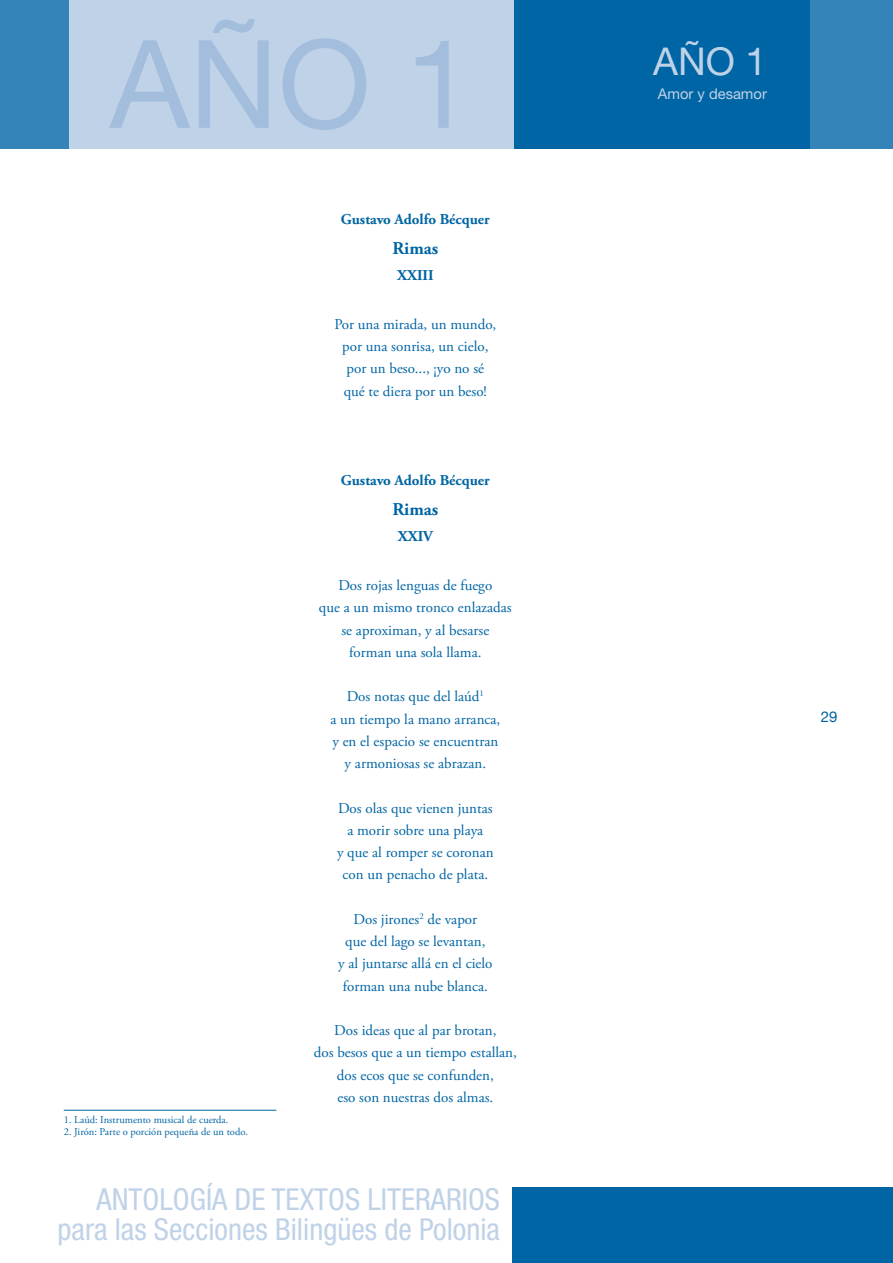
<style>
.page{position:relative;width:893px;height:1263px;background:#fff}
.page>*{position:absolute;margin:0;border:0;box-sizing:border-box;transform-origin:0 0}
.t1{font:122.55px "Helvetica Neue LT Std";color:#a3bddd}
.t2{font:38.4px "Helvetica Neue LT Std";color:#c0d2e8}
.t3{font:condensed 30.3px/29.8px "Helvetica Neue LT Std";color:#c0d2e8;text-align:right}
.t4{font:700 18px "Adobe Garamond Pro";color:#0065a4}
.t5{font:15px/22.2px "Adobe Garamond Pro";color:#0065a4;text-align:center}
.t6{font:700 15px "Adobe Garamond Pro";color:#0065a4}
.t7{font:15px "Helvetica Neue";color:#0065a4}
.t8{font:14.7px "Helvetica Neue LT Std";color:#c0d2e8}
.t9{font:10.5px "Adobe Garamond Pro";color:#0065a4}
</style>
<div class="page">
<div style="left:0;top:0;width:893px;height:149px;background:#3484ba"></div>
<div style="left:514px;top:0;width:296px;height:149px;background:#0065a4"></div>
<div style="left:69px;top:0;width:445px;height:149px;background:#c0d2e8"></div>
<div style="left:512px;top:1188px;width:381px;height:75px;background:#0065a4"></div>
<hr style="left:64px;top:1110px;width:212px;height:1px;background:#0065a4">
<h1 class="t1" style="left:110px;top:11px;width:365px">AÑO 1</h1>
<p class="t6" style="left:341px;top:210px;width:150px">Gustavo Adolfo Bécquer</p>
<p class="t4" style="left:392px;top:237px;width:48px">Rimas</p>
<p class="t6" style="left:397px;top:267px;width:38px">XXIII</p>
<p class="t5" style="left:334px;top:314px;width:164px">Por una mirada, un mundo, por una sonrisa, un cielo, por un beso..., ¡yo no sé qué te diera por un beso!</p>
<p class="t9" style="left:64px;top:1113px;width:166px">1. Laúd: Instrumento musical de cuerda.</p>
<p class="t9" style="left:64px;top:1126px;width:186px">2. Jirón: Parte o porción pequeña de un todo.</p>
<p class="t6" style="left:341px;top:471px;width:150px">Gustavo Adolfo Bécquer</p>
<p class="t4" style="left:392px;top:499px;width:48px">Rimas</p>
<p class="t6" style="left:398px;top:528px;width:37px">XXIV</p>
<p class="t5" style="left:319px;top:575px;width:194px">Dos rojas lenguas de fuego<br>que a un mismo tronco enlazadas se aproximan, y al besarse forman una sola llama.</p>
<p class="t5" style="left:330px;top:686px;width:172px">Dos notas que del laúd<sup>1<br></sup>a un tiempo la mano arranca, y en el espacio se encuentran y armoniosas se abrazan.</p>
<p class="t5" style="left:337px;top:797px;width:158px">Dos olas que vienen juntas a morir sobre una playa<br>y que al romper se coronan con un penacho de plata.</p>
<p class="t5" style="left:338px;top:908px;width:156px">Dos jirones<sup>2</sup> de vapor<br>que del lago se levantan,<br>y al juntarse allá en el cielo forman una nube blanca.</p>
<p class="t5" style="left:314px;top:1020px;width:205px">Dos ideas que al par brotan,<br>dos besos que a un tiempo estallan, dos ecos que se confunden,<br>eso son nuestras dos almas.</p>
<h3 class="t3" style="left:58px;top:1184px;width:444px">ANTOLOGÍA DE TEXTOS LITERARIOS para las Secciones Bilingües de Polonia</h3>
<h2 class="t2" style="left:653px;top:38px;width:115px">AÑO 1</h2>
<p class="t8" style="left:658px;top:85px;width:111px">Amor y desamor</p>
<p class="t7" style="left:821px;top:708px;width:18px">29</p>
</div>
